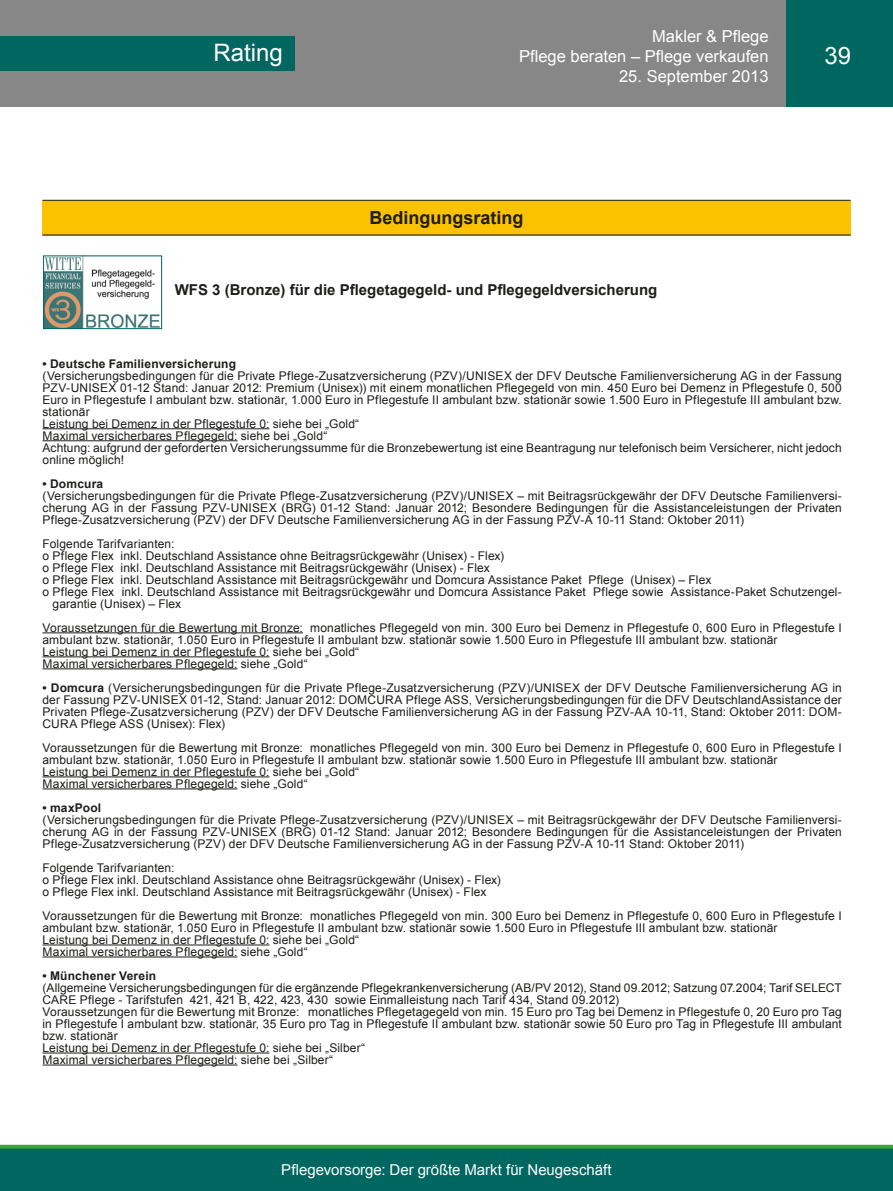
<style>
.page{position:relative;width:893px;height:1191px;background:#fff}
.page>*{position:absolute;margin:0;border:0;box-sizing:border-box;transform-origin:0 0}
.t1{font:24px "Arial";color:#fff}
.t2{font:700 18px "Arial";color:#1d1d1b}
.t3{font:16.5px/19.8px "Arial";color:#fff;text-align:right}
.t4{font:700 15px "Arial";color:#1d1d1b}
.t5{font:15px "Arial";color:#fff}
.t6{font:12px/12px "Arial";letter-spacing:.01em;color:#1d1d1b}
.t7{font:700 12px "Arial";letter-spacing:.015em;color:#1d1d1b}
.s1{font-weight:700}
</style>
<div class="page">
<div style="left:0;top:1148px;width:893px;height:43px;background:#006760"></div>
<svg style="left:0;top:1144px;width:893px;height:4px;background:#64b65c"></svg>
<div style="left:0;top:0;width:893px;height:106px;background:#878787"></div>
<div style="left:0;top:36px;width:295px;height:34px;background:#006760"></div>
<div style="left:787px;top:0;width:106px;height:106px;background:#006760"></div>
<div style="left:43px;top:200px;width:807px;height:35px;background:#fbc200"></div>
<hr style="left:43px;top:428px;width:226px;height:1px;background:#1d1d1b">
<hr style="left:43px;top:440px;width:194px;height:1px;background:#1d1d1b">
<hr style="left:43px;top:632px;width:260px;height:1px;background:#1d1d1b">
<hr style="left:43px;top:656px;width:226px;height:1px;background:#1d1d1b">
<hr style="left:43px;top:668px;width:194px;height:1px;background:#1d1d1b">
<hr style="left:43px;top:776px;width:226px;height:1px;background:#1d1d1b">
<hr style="left:43px;top:788px;width:194px;height:1px;background:#1d1d1b">
<hr style="left:43px;top:944px;width:226px;height:1px;background:#1d1d1b">
<hr style="left:43px;top:956px;width:194px;height:1px;background:#1d1d1b">
<hr style="left:43px;top:1052px;width:226px;height:1px;background:#1d1d1b">
<hr style="left:43px;top:1064px;width:194px;height:1px;background:#1d1d1b">
<img style="left:45px;top:257px;width:115px;height:70px">
<div style="left:43px;top:255px;width:119px;height:74px;border:1px solid #006760"></div>
<hr style="left:43px;top:200px;width:808px;height:1px;background:#1d1d1b">
<hr style="left:43px;top:235px;width:808px;height:1px;background:#1d1d1b">
<h3 class="t3" style="left:519px;top:27px;width:251px">Makler &amp; Pflege<br>Pflege beraten – Pflege verkaufen</h3>
<h3 class="t3" style="left:619px;top:66px;width:151px">25. September 2013</h3>
<h1 class="t1" style="left:213px;top:37px;width:71px">Rating</h1>
<h1 class="t1" style="left:824px;top:40px;width:28px">39</h1>
<h2 class="t2" style="left:369px;top:205px;width:156px">Bedingungsrating</h2>
<p class="t4" style="left:175px;top:280px;width:484px">WFS 3 (Bronze) für die Pflegetagegeld- und Pflegegeldversicherung</p>
<p class="t7" style="left:43px;top:355px;width:195px">• Deutsche Familienversicherung</p>
<p class="t6" style="left:43px;top:369px;width:801px">(Versicherungsbedingungen für die Private Pflege-Zusatzversicherung (PZV)/UNISEX der DFV Deutsche Familienversicherung AG in der Fassung PZV-UNISEX 01-12 Stand: Januar 2012: Premium (Unisex)) mit einem monatlichen Pflegegeld von min. 450 Euro bei Demenz in Pflegestufe 0, 500<br>Euro in Pflegestufe I ambulant bzw. stationär, 1.000 Euro in Pflegestufe II ambulant bzw. stationär sowie 1.500 Euro in Pflegestufe III ambulant bzw. stationär<br>Leistung bei Demenz in der Pflegestufe 0: siehe bei „Gold“<br>Maximal versicherbares Pflegegeld: siehe bei „Gold“<br>Achtung: aufgrund der geforderten Versicherungssumme für die Bronzebewertung ist eine Beantragung nur telefonisch beim Versicherer, nicht jedoch online möglich!</p>
<p class="t7" style="left:43px;top:475px;width:62px">• Domcura</p>
<p class="t6" style="left:43px;top:489px;width:801px;text-align:justify">(Versicherungsbedingungen für die Private Pflege-Zusatzversicherung (PZV)/UNISEX – mit Beitragsrückgewähr der DFV Deutsche Familienversi&shy;cherung AG in der Fassung PZV-UNISEX (BRG) 01-12 Stand: Januar 2012; Besondere Bedingungen für die Assistanceleistungen der Privaten Pflege-Zusatzversicherung (PZV) der DFV Deutsche Familienversicherung AG in der Fassung PZV-A 10-11 Stand: Oktober 2011)</p>
<p class="t6" style="left:43px;top:537px;width:133px">Folgende Tarifvarianten:</p>
<p class="t6" style="left:43px;top:549px;width:463px">o Pflege Flex inkl. Deutschland Assistance ohne Beitragsrückgewähr (Unisex) - Flex)</p>
<p class="t6" style="left:43px;top:561px;width:449px">o Pflege Flex inkl. Deutschland Assistance mit Beitragsrückgewähr (Unisex) - Flex</p>
<p class="t6" style="left:43px;top:573px;width:670px">o Pflege Flex inkl. Deutschland Assistance mit Beitragsrückgewähr und Domcura Assistance Paket Pflege (Unisex) – Flex</p>
<p class="t6" style="left:43px;top:585px;width:801px">o Pflege Flex inkl. Deutschland Assistance mit Beitragsrückgewähr und Domcura Assistance Paket Pflege sowie Assistance-Paket Schutzengel-</p>
<p class="t6" style="left:53px;top:597px;width:130px">garantie (Unisex) – Flex</p>
<p class="t6" style="left:43px;top:621px;width:801px">Voraussetzungen für die Bewertung mit Bronze: monatliches Pflegegeld von min. 300 Euro bei Demenz in Pflegestufe 0, 600 Euro in Pflegestufe I ambulant bzw. stationär, 1.050 Euro in Pflegestufe II ambulant bzw. stationär sowie 1.500 Euro in Pflegestufe III ambulant bzw. stationär<br>Leistung bei Demenz in der Pflegestufe 0: siehe bei „Gold“<br>Maximal versicherbares Pflegegeld: siehe „Gold“</p>
<p class="t6" style="left:43px;top:681px;width:801px;text-align:justify"><span class="s1">• Domcura</span> (Versicherungsbedingungen für die Private Pflege-Zusatzversicherung (PZV)/UNISEX der DFV Deutsche Familienversicherung AG in der Fassung PZV-UNISEX 01-12, Stand: Januar 2012: DOMCURA Pflege ASS, Versicherungsbedingungen für die DFV DeutschlandAssistance der Privaten Pflege-Zusatzversicherung (PZV) der DFV Deutsche Familienversicherung AG in der Fassung PZV-AA 10-11, Stand: Oktober 2011: DOM-CURA Pflege ASS (Unisex): Flex)</p>
<p class="t6" style="left:43px;top:741px;width:801px">Voraussetzungen für die Bewertung mit Bronze: monatliches Pflegegeld von min. 300 Euro bei Demenz in Pflegestufe 0, 600 Euro in Pflegestufe I ambulant bzw. stationär, 1.050 Euro in Pflegestufe II ambulant bzw. stationär sowie 1.500 Euro in Pflegestufe III ambulant bzw. stationär<br>Leistung bei Demenz in der Pflegestufe 0: siehe bei „Gold“<br>Maximal versicherbares Pflegegeld: siehe „Gold“</p>
<p class="t7" style="left:43px;top:799px;width:60px">• maxPool</p>
<p class="t6" style="left:43px;top:813px;width:801px;text-align:justify">(Versicherungsbedingungen für die Private Pflege-Zusatzversicherung (PZV)/UNISEX – mit Beitragsrückgewähr der DFV Deutsche Familienversi&shy;cherung AG in der Fassung PZV-UNISEX (BRG) 01-12 Stand: Januar 2012; Besondere Bedingungen für die Assistanceleistungen der Privaten Pflege-Zusatzversicherung (PZV) der DFV Deutsche Familienversicherung AG in der Fassung PZV-A 10-11 Stand: Oktober 2011)</p>
<p class="t6" style="left:43px;top:861px;width:460px">Folgende Tarifvarianten:<br>o Pflege Flex inkl. Deutschland Assistance ohne Beitragsrückgewähr (Unisex) - Flex) o Pflege Flex inkl. Deutschland Assistance mit Beitragsrückgewähr (Unisex) - Flex</p>
<p class="t6" style="left:43px;top:909px;width:801px">Voraussetzungen für die Bewertung mit Bronze: monatliches Pflegegeld von min. 300 Euro bei Demenz in Pflegestufe 0, 600 Euro in Pflegestufe I ambulant bzw. stationär, 1.050 Euro in Pflegestufe II ambulant bzw. stationär sowie 1.500 Euro in Pflegestufe III ambulant bzw. stationär<br>Leistung bei Demenz in der Pflegestufe 0: siehe bei „Gold“<br>Maximal versicherbares Pflegegeld: siehe „Gold“</p>
<p class="t7" style="left:43px;top:967px;width:115px">• Münchener Verein</p>
<p class="t6" style="left:43px;top:981px;width:801px">(Allgemeine Versicherungsbedingungen für die ergänzende Pflegekrankenversicherung (AB/PV 2012), Stand 09.2012; Satzung 07.2004; Tarif SELECT CARE Pflege - Tarifstufen 421, 421 B, 422, 423, 430 sowie Einmalleistung nach Tarif 434, Stand 09.2012)<br>Voraussetzungen für die Bewertung mit Bronze: monatliches Pflegetagegeld von min. 15 Euro pro Tag bei Demenz in Pflegestufe 0, 20 Euro pro Tag in Pflegestufe I ambulant bzw. stationär, 35 Euro pro Tag in Pflegestufe II ambulant bzw. stationär sowie 50 Euro pro Tag in Pflegestufe III ambulant bzw. stationär<br>Leistung bei Demenz in der Pflegestufe 0: siehe bei „Silber“<br>Maximal versicherbares Pflegegeld: siehe bei „Silber“</p>
<p class="t5" style="left:281px;top:1160px;width:332px">Pflegevorsorge: Der größte Markt für Neugeschäft</p>
</div>
